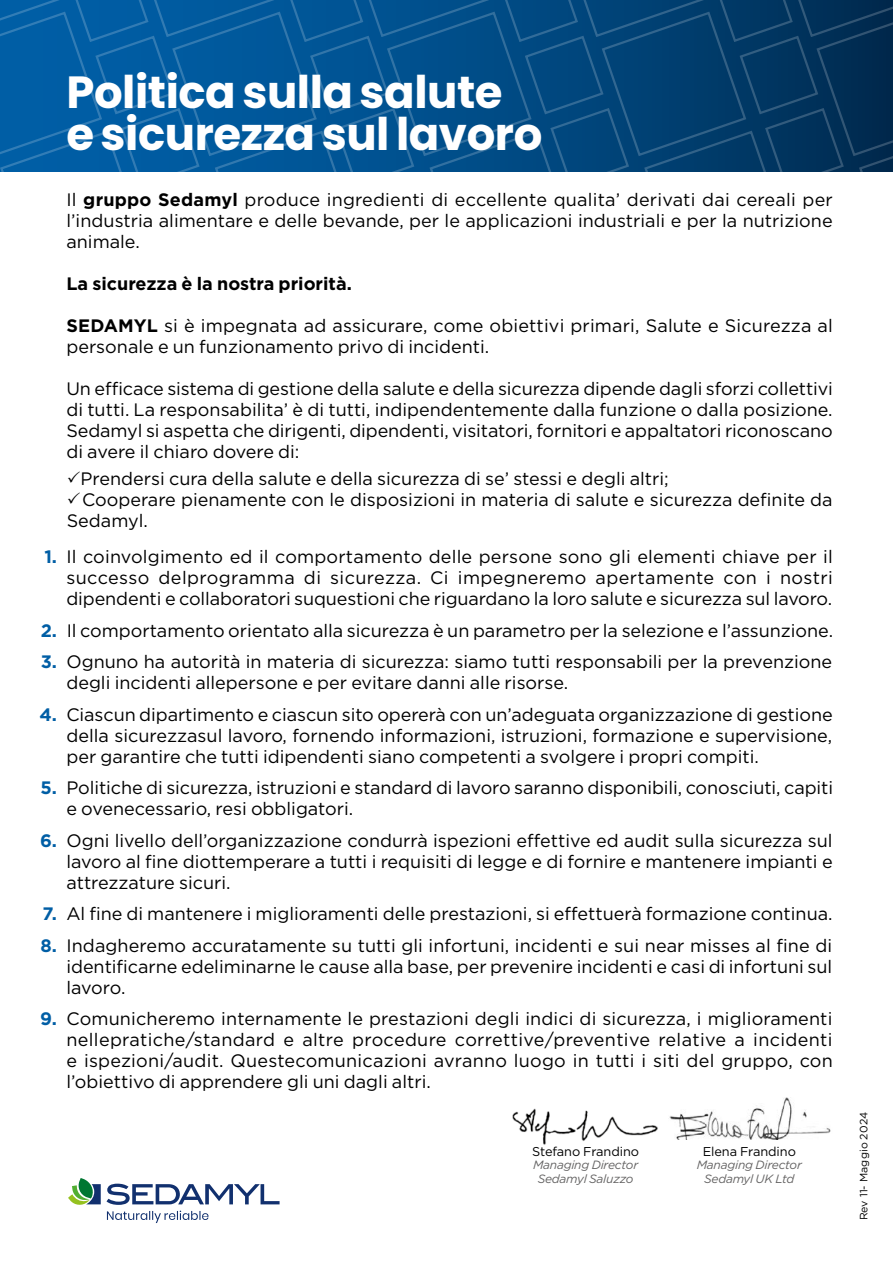
<style>
.page{position:relative;width:893px;height:1263px;background:#fff}
.page>*{position:absolute;margin:0;border:0;box-sizing:border-box;transform-origin:0 0}
.t1{font:700 45px/42px "Poppins";letter-spacing:-.01em;color:#fff}
.t2{font:18px/21px "Gotham";color:#000;text-align:justify}
.t3{font:700 18px "Gotham";color:#000}
.t4{font:12.75px "Gotham";letter-spacing:-.005em;color:#000}
.t5{font:italic 12px/13.6px "Gotham";letter-spacing:-.02em;color:#646363;text-align:center}
.t6{font:10.65px "Gotham";letter-spacing:.015em;color:#000}
.s1{font-weight:700}
.s2{font-weight:700;color:#005ea5}
</style>
<div class="page">
<svg style="left:0;top:0;width:893px;height:171px;background:#034d87"></svg>
<img style="left:512px;top:1109px;width:146px;height:36px">
<img style="left:669px;top:1097px;width:162px;height:42px">
<svg style="left:68px;top:1178px;width:212px;height:45px"></svg>
<h1 class="t1" style="left:66px;top:71px;width:477px">Politica sulla salute<br>e sicurezza sul lavoro</h1>
<p class="t2" style="left:66px;top:189px;width:768px">Il <span class="s1">gruppo Sedamyl</span> produce ingredienti di eccellente qualita’ derivati dai cereali per l’industria alimentare e delle bevande, per le applicazioni industriali e per la nutrizione animale.</p>
<p class="t3" style="left:66px;top:272px;width:287px">La sicurezza è la nostra priorità.</p>
<p class="t2" style="left:66px;top:315px;width:768px"><span class="s1">SEDAMYL</span> si è impegnata ad assicurare, come obiettivi primari, Salute e Sicurezza al personale e un funzionamento privo di incidenti.</p>
<p class="t2" style="left:66px;top:378px;width:768px">Un efficace sistema di gestione della salute e della sicurezza dipende dagli sforzi collettivi di tutti. La responsabilita’ è di tutti, indipendentemente dalla funzione o dalla posizione.<br>Sedamyl si aspetta che dirigenti, dipendenti, visitatori, fornitori e appaltatori riconoscano di avere il chiaro dovere di:</p>
<p class="t2" style="left:81px;top:468px;width:590px">Prendersi cura della salute e della sicurezza di se’ stessi e degli altri;</p>
<p class="t2" style="left:82px;top:489px;width:752px">Cooperare pienamente con le disposizioni in materia di salute e sicurezza definite da</p>
<p class="t2" style="left:67px;top:510px;width:83px">Sedamyl.</p>
<p class="t2" style="left:66px;top:546px;width:768px;text-indent:-22px"><span class="s2">1.</span> Il coinvolgimento ed il comportamento delle persone sono gli elementi chiave per il successo delprogramma di sicurezza. Ci impegneremo apertamente con i nostri dipendenti e collaboratori suquestioni che riguardano la loro salute e sicurezza sul lavoro.</p>
<p class="t2" style="left:41px;top:619px;width:794px"><span class="s2">2.</span> Il comportamento orientato alla sicurezza è un parametro per la selezione e l’assunzione.</p>
<p class="t2" style="left:66px;top:651px;width:767px;text-indent:-26px"><span class="s2">3.</span> Ognuno ha autorità in materia di sicurezza: siamo tutti responsabili per la prevenzione degli incidenti allepersone e per evitare danni alle risorse.</p>
<p class="t2" style="left:66px;top:703px;width:768px;text-indent:-27px"><span class="s2">4.</span> Ciascun dipartimento e ciascun sito opererà con un’adeguata organizzazione di gestione della sicurezzasul lavoro, fornendo informazioni, istruzioni, formazione e supervisione, per garantire che tutti idipendenti siano competenti a svolgere i propri compiti.</p>
<p class="t2" style="left:66px;top:777px;width:768px;text-indent:-26px"><span class="s2">5.</span> Politiche di sicurezza, istruzioni e standard di lavoro saranno disponibili, conosciuti, capiti e ovenecessario, resi obbligatori.</p>
<p class="t2" style="left:66px;top:829px;width:768px;text-indent:-26px"><span class="s2">6.</span> Ogni livello dell’organizzazione condurrà ispezioni effettive ed audit sulla sicurezza sul lavoro al fine diottemperare a tutti i requisiti di legge e di fornire e mantenere impianti e attrezzature sicuri.</p>
<p class="t2" style="left:43px;top:903px;width:791px"><span class="s2">7.</span> Al fine di mantenere i miglioramenti delle prestazioni, si effettuerà formazione continua.</p>
<p class="t2" style="left:66px;top:934px;width:767px;text-indent:-26px"><span class="s2">8.</span> Indagheremo accuratamente su tutti gli infortuni, incidenti e sui near misses al fine di identificarne edeliminarne le cause alla base, per prevenire incidenti e casi di infortuni sul lavoro.</p>
<p class="t2" style="left:66px;top:1008px;width:768px;text-indent:-26px"><span class="s2">9.</span> Comunicheremo internamente le prestazioni degli indici di sicurezza, i miglioramenti nellepratiche/standard e altre procedure correttive/preventive relative a incidenti e ispezioni/audit. Questecomunicazioni avranno luogo in tutti i siti del gruppo, con l’obiettivo di apprendere gli uni dagli altri.</p>
<p class="t4" style="left:532px;top:1143px;width:108px">Stefano Frandino</p>
<p class="t5" style="left:533px;top:1158px;width:107px">Managing Director<br>Sedamyl Saluzzo</p>
<p class="t4" style="left:703px;top:1143px;width:95px">Elena Frandino</p>
<p class="t5" style="left:697px;top:1158px;width:107px">Managing Director<br>Sedamyl UK Ltd</p>
<p class="t6" style="left:857px;top:1220px;width:110px;rotate:-90deg">Rev 11- Maggio 2024</p>
</div>
